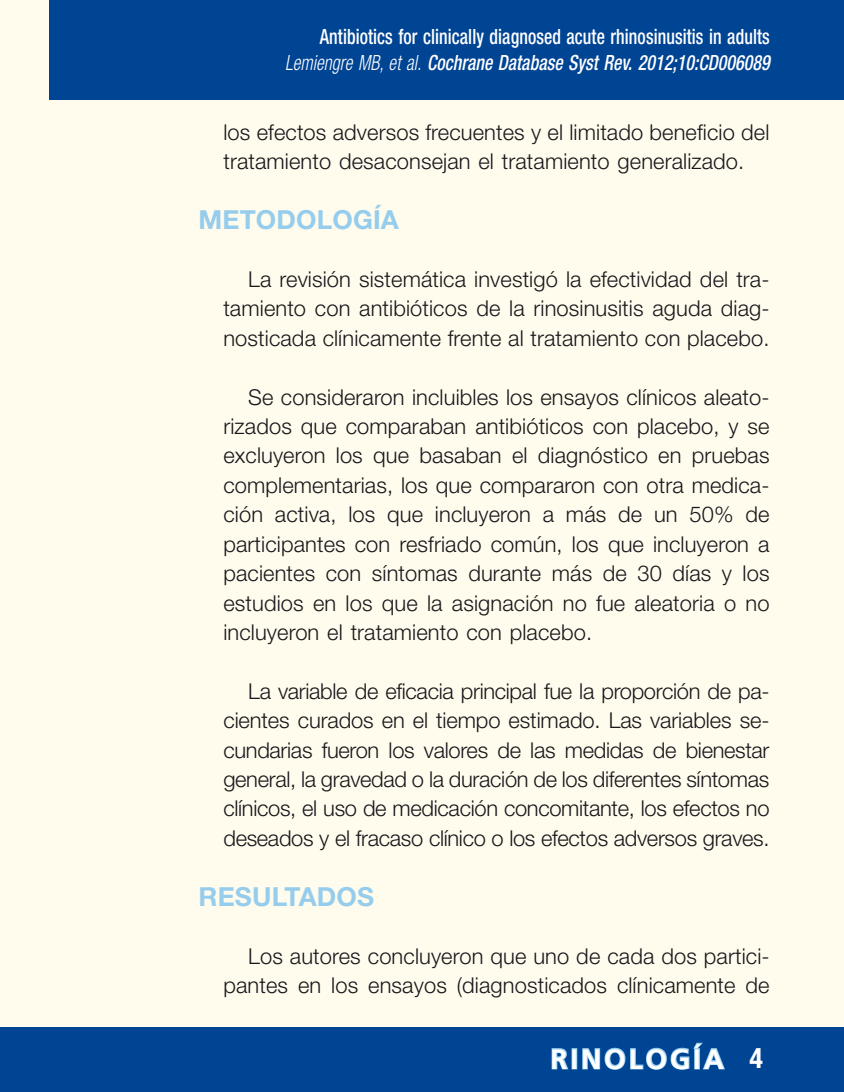
<style>
.page{position:relative;width:844px;height:1092px;background:#fff}
.page>*{position:absolute;margin:0;border:0;box-sizing:border-box;transform-origin:0 0}
.t1{font:700 28px "Frutiger LT Std";letter-spacing:.1em;color:#fff}
.t2{font:700 26.25px "Helvetica Neue LT Std";letter-spacing:.005em;color:#96cdec}
.t3{font:300 21.88px/29.4px "Helvetica Neue LT Std";letter-spacing:.005em;color:#1a171c;text-align:justify}
.t4{font:500 condensed 21px/26.2px "Helvetica Neue LT Std";letter-spacing:.005em;color:#fff;text-align:right;scale:.85 1}
.s1{font-weight:300;font-style:italic}
.s2{font-style:italic}
.s3{font-family:"Helvetica Neue LT Std";font-stretch:condensed}
</style>
<div class="page">
<div style="left:0;top:0;width:843px;height:1091px;background:#fffcee"></div>
<div style="left:0;top:1027px;width:843px;height:64px;background:#004494"></div>
<div style="left:50px;top:0;width:793px;height:99px;background:#004494"></div>
<svg style="left:551px;top:1048px;width:18px;height:22px"></svg>
<div style="left:571px;top:1047px;width:6px;height:22px;border:2px solid #96cdec"></div>
<svg style="left:582px;top:1042px;width:143px;height:28px"></svg>
<p class="t4" style="left:285px;top:23px;width:571px">Antibiotics for clinically diagnosed acute rhinosinusitis in adults<br><span class="s1">Lemiengre MB, et al.</span> <span class="s2">Cochrane Database Syst Rev. 2012;10:CD006089</span></p>
<p class="t3" style="left:223px;top:117px;width:547px">los efectos adversos frecuentes y el limitado beneficio del tratamiento desaconsejan el tratamiento generalizado.</p>
<p class="t2" style="left:198px;top:203px;width:199px">METODOLOGÍA</p>
<p class="t3" style="left:223px;top:264px;width:547px;text-indent:25px">La revisión sistemática investigó la efectividad del tra&shy;tamiento con antibióticos de la rinosinusitis aguda diag&shy;nosticada clínicamente frente al tratamiento con placebo.</p>
<p class="t3" style="left:223px;top:381px;width:547px;text-indent:25px">Se consideraron incluibles los ensayos clínicos aleato&shy;rizados que comparaban antibióticos con placebo, y se excluyeron los que basaban el diagnóstico en pruebas complementarias, los que compararon con otra medica&shy;ción activa, los que incluyeron a más de un 50% de participantes con resfriado común, los que incluyeron a pacientes con síntomas durante más de 30 días y los estudios en los que la asignación no fue aleatoria o no incluyeron el tratamiento con placebo.</p>
<p class="t3" style="left:223px;top:675px;width:547px;text-indent:25px">La variable de eficacia principal fue la proporción de pa&shy;cientes curados en el tiempo estimado. Las variables se&shy;cundarias fueron los valores de las medidas de bienestar general, la gravedad o la duración de los diferentes síntomas clínicos, el uso de medicación concomitante, los efectos no deseados y el fracaso clínico o los efectos adversos graves.</p>
<p class="t2" style="left:198px;top:880px;width:174px">RESULTADOS</p>
<p class="t3" style="left:223px;top:940px;width:547px;text-align:right">Los autores concluyeron que uno de cada dos partici&shy;pantes en los ensayos (diagnosticados clínicamente de</p>
<p class="t1" style="left:550px;top:1042px;width:214px">RINOLOGÍA <span class="s3">4</span></p>
</div>
